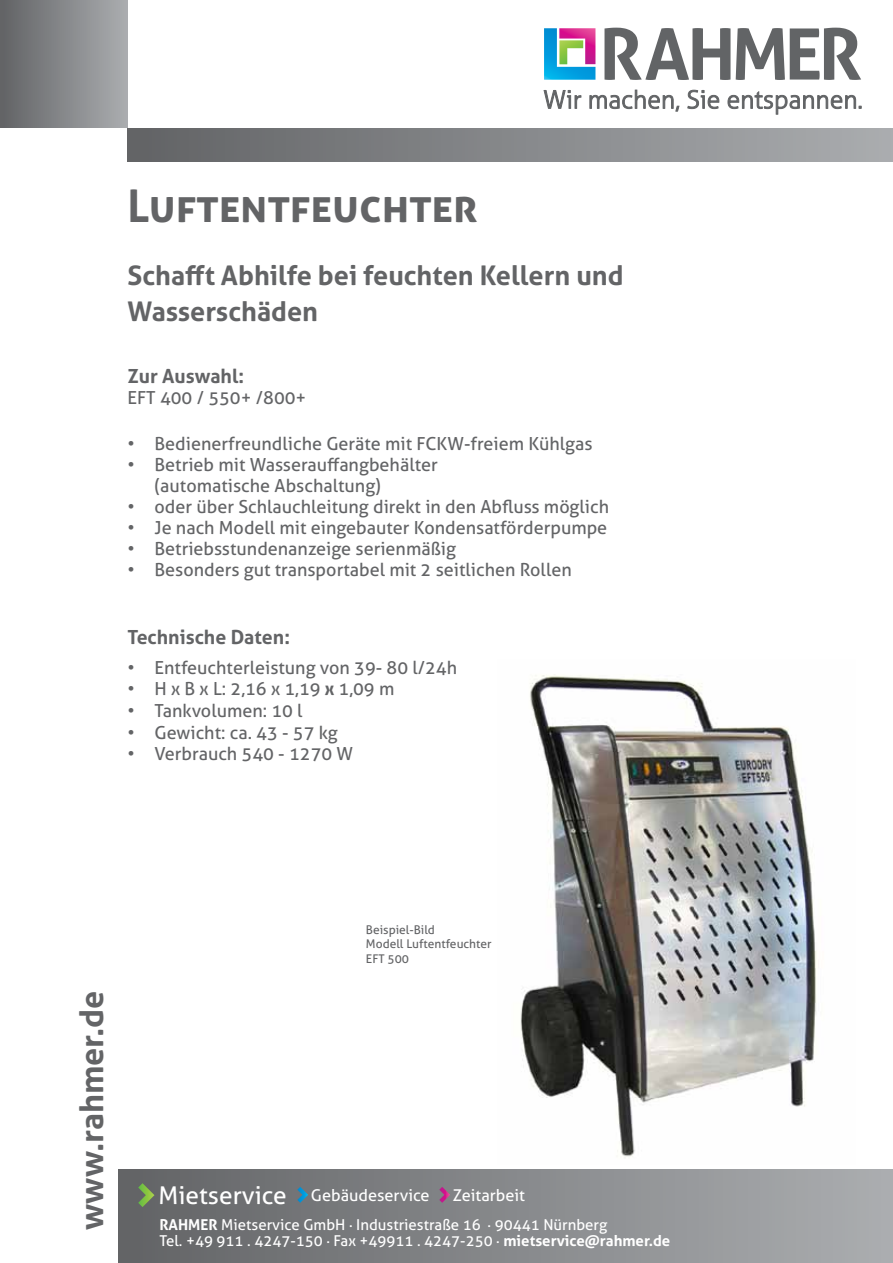
<style>
.page{position:relative;width:893px;height:1263px;background:#fff}
.page>*{position:absolute;margin:0;border:0;box-sizing:border-box;transform-origin:0 0}
.t1{font:700 45px "Aller";color:#636466}
.t2{font:700 32.4px "Aller";color:#636466}
.t3{font:700 27px/36px "Aller";color:#636466}
.t4{font:700 19.5px "Aller";color:#636466}
.t5{font:18px/21px "Aller";color:#636466}
.t6{font:16.35px "Aller";color:#fff}
.t7{font:15px/16.5px "Aller";color:#fff}
.t8{font:12px/14.4px "Aller";color:#636466}
.s1{font-weight:700}
.s2{font-size:24.45px}
</style>
<div class="page">
<img style="left:520px;top:674px;width:297px;height:484px">
<svg style="left:604px;top:28px;width:126px;height:52px"></svg>
<svg style="left:736px;top:28px;width:125px;height:52px"></svg>
<svg style="left:544px;top:28px;width:51px;height:52px"></svg>
<svg style="left:544px;top:90px;width:318px;height:25px"></svg>
<div style="left:128px;top:129px;width:765px;height:33px;background:linear-gradient(to right,#626365,#aaadaf)"></div>
<div style="left:0;top:0;width:128px;height:128px;background:linear-gradient(to right,#616365,#abadb0)"></div>
<div style="left:118px;top:1169px;width:775px;height:94px;background:linear-gradient(to right,#626365,#abaeb0)"></div>
<svg style="left:439px;top:1187px;width:11px;height:16px"></svg>
<svg style="left:138px;top:1183px;width:16px;height:24px"></svg>
<svg style="left:297px;top:1187px;width:11px;height:16px"></svg>
<h1 class="t1" style="left:128px;top:179px;width:352px">Luftentfeuchter</h1>
<h3 class="t3" style="left:128px;top:258px;width:497px">Schafft Abhilfe bei feuchten Kellern und<br>Wasserschäden</h3>
<p class="t4" style="left:128px;top:364px;width:118px">Zur Auswahl:</p>
<p class="t5" style="left:128px;top:387px;width:180px">EFT 400 / 550+ /800+</p>
<p class="t5" style="left:128px;top:433px;width:467px">• Bedienerfreundliche Geräte mit FCKW-freiem Kühlgas</p>
<p class="t5" style="left:155px;top:454px;width:285px;text-indent:-27px">• Betrieb mit Wasserauffangbehälter (automatische Abschaltung)</p>
<p class="t5" style="left:128px;top:496px;width:483px">• oder über Schlauchleitung direkt in den Abfluss möglich</p>
<p class="t5" style="left:128px;top:517px;width:481px">• Je nach Modell mit eingebauter Kondensatförderpumpe</p>
<p class="t5" style="left:128px;top:538px;width:330px">• Betriebsstundenanzeige serienmäßig</p>
<p class="t5" style="left:128px;top:559px;width:446px">• Besonders gut transportabel mit 2 seitlichen Rollen</p>
<p class="t4" style="left:128px;top:625px;width:164px">Technische Daten:</p>
<p class="t5" style="left:128px;top:657px;width:331px">• Entfeuchterleistung von 39- 80 l/24h</p>
<p class="t5" style="left:128px;top:678px;width:268px">• H x B x L: 2,16 x 1,19 <span class="s1">x</span> 1,09 m</p>
<p class="t5" style="left:128px;top:700px;width:177px">• Tankvolumen: 10 l</p>
<p class="t5" style="left:128px;top:722px;width:212px">• Gewicht: ca. 43 - 57 kg</p>
<p class="t5" style="left:128px;top:743px;width:227px">• Verbrauch 540 - 1270 W</p>
<h2 class="t2" style="left:72px;top:1229px;width:240px;rotate:-90deg">www.rahmer.de</h2>
<p class="t8" style="left:366px;top:922px;width:127px">Beispiel-Bild<br>Modell Luftentfeuchter<br>EFT 500</p>
<p class="t6" style="left:159px;top:1185px;width:272px"><span class="s2">Mietservice</span> Gebäudeservice</p>
<p class="t6" style="left:453px;top:1185px;width:74px">Zeitarbeit</p>
<p class="t7" style="left:159px;top:1216px;width:512px"><span class="s1">Rahmer</span> Mietservice GmbH . Industriestraße 16 . 90441 Nürnberg<br>Tel. +49 911 . 4247-150 . Fax +49911 . 4247-250 . <span class="s1">mietservice@rahmer.de</span></p>
</div>
